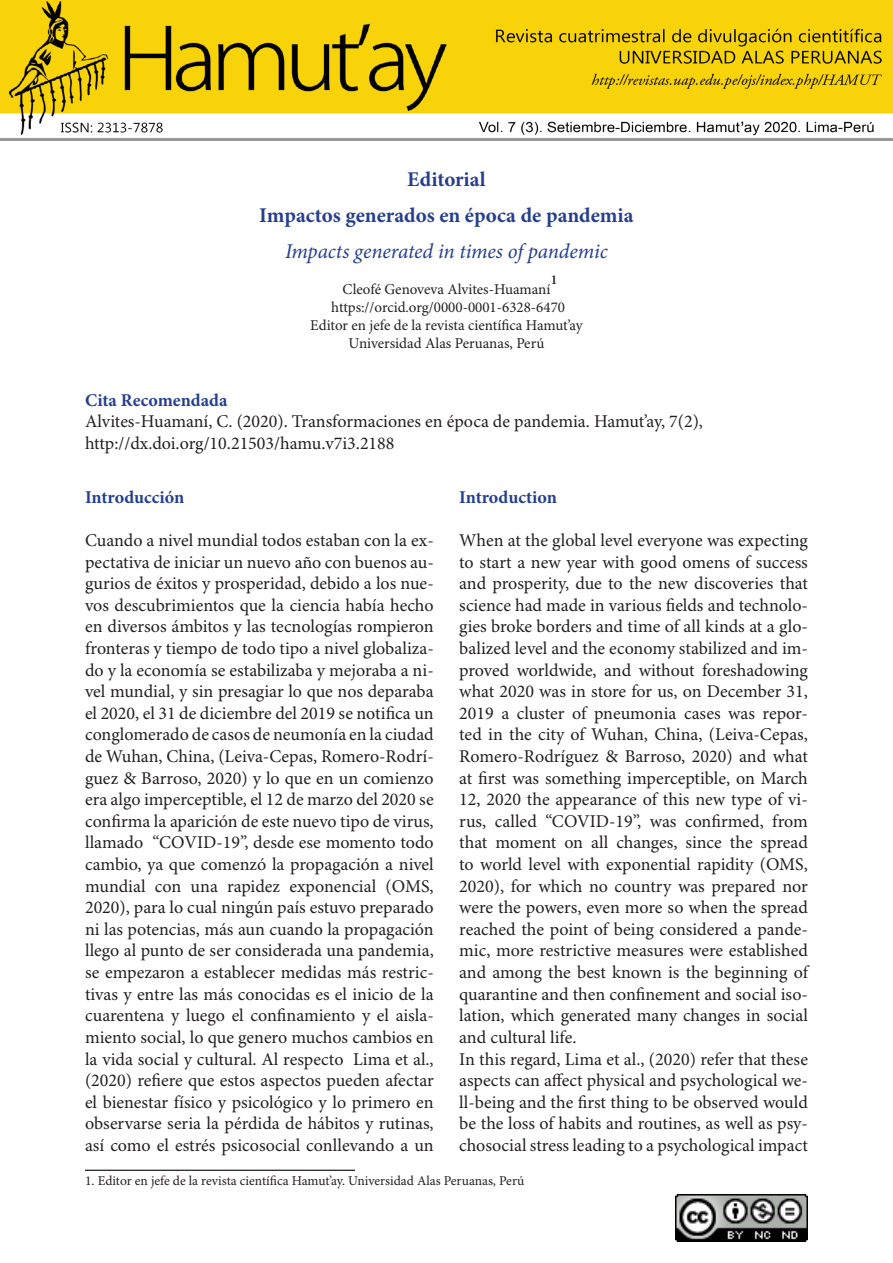
<style>
.page{position:relative;width:893px;height:1263px;background:#fff}
.page>*{position:absolute;margin:0;border:0;box-sizing:border-box;transform-origin:0 0}
.t1{font:700 21px "Minion Pro";color:#253f8e}
.t2{font:italic 21px "Minion Pro";letter-spacing:-.005em;color:#253f8e}
.t3{font:18px/21.6px "Minion Pro";color:#231f20;text-align:justify}
.t4{font:700 18px "Minion Pro";color:#253f8e}
.t5{font:15px "Minion Pro";color:#231f20}
.t6{font:700 15px "Minion Pro";color:#231f20}
.t7{font:13.5px "Minion Pro";color:#231f20}
.t8{font:600 13.5px "Minion Pro";color:#231f20}
</style>
<div class="page">
<img style="left:676px;top:1195px;width:132px;height:46px">
<img style="left:0;top:0;width:893px;height:140px">
<hr style="left:85px;top:1170px;width:270px;height:1px;background:#231f20">
<p class="t1" style="left:407px;top:165px;width:80px">Editorial</p>
<p class="t1" style="left:259px;top:201px;width:376px">Impactos generados en época de pandemia</p>
<p class="t2" style="left:285px;top:237px;width:324px">Impacts generated in times of pandemic</p>
<p class="t5" style="left:343px;top:280px;width:209px">Cleofé Genoveva Alvites-Huamaní</p>
<p class="t5" style="left:331px;top:298px;width:235px">https://orcid.org/0000-0001-6328-6470</p>
<p class="t5" style="left:310px;top:316px;width:274px">Editor en jefe de la revista científica Hamut’ay</p>
<p class="t5" style="left:349px;top:334px;width:197px">Universidad Alas Peruanas, Perú</p>
<p class="t8" style="left:551px;top:270px;width:8px">1</p>
<p class="t4" style="left:85px;top:387px;width:144px">Cita Recomendada</p>
<p class="t3" style="left:85px;top:411px;width:619px">Alvites-Huamaní, C. (2020). Transformaciones en época de pandemia. Hamut’ay, 7(2),</p>
<p class="t3" style="left:85px;top:433px;width:311px">http://dx.doi.org/10.21503/hamu.v7i3.2188</p>
<p class="t4" style="left:85px;top:484px;width:101px">Introducción</p>
<p class="t3" style="left:85px;top:530px;width:350px">Cuando a nivel mundial todos estaban con la ex&shy;pectativa de iniciar un nuevo año con buenos au&shy;gurios de éxitos y prosperidad, debido a los nue&shy;vos descubrimientos que la ciencia había hecho en diversos ámbitos y las tecnologías rompieron fronteras y tiempo de todo tipo a nivel globaliza&shy;do y la economía se estabilizaba y mejoraba a ni&shy;vel mundial, y sin presagiar lo que nos deparaba el 2020, el 31 de diciembre del 2019 se notifica un conglomerado de casos de neumonía en la ciudad de Wuhan, China, (Leiva-Cepas, Romero-Rodrí&shy;guez &amp; Barroso, 2020) y lo que en un comienzo era algo imperceptible, el 12 de marzo del 2020 se confirma la aparición de este nuevo tipo de virus, llamado “COVID-19”, desde ese momento todo cambio, ya que comenzó la propagación a nivel mundial con una rapidez exponencial (OMS, 2020), para lo cual ningún país estuvo preparado ni las potencias, más aun cuando la propagación llego al punto de ser considerada una pandemia, se empezaron a establecer medidas más restric&shy;tivas y entre las más conocidas es el inicio de la cuarentena y luego el confinamiento y el aisla&shy;miento social, lo que genero muchos cambios en la vida social y cultural. Al respecto Lima et al., (2020) refiere que estos aspectos pueden afectar el bienestar físico y psicológico y lo primero en observarse seria la pérdida de hábitos y rutinas, así como el estrés psicosocial conllevando a un</p>
<p class="t4" style="left:459px;top:484px;width:99px">Introduction</p>
<p class="t3" style="left:459px;top:530px;width:350px">When at the global level everyone was expecting to start a new year with good omens of success and prosperity, due to the new discoveries that science had made in various fields and technolo&shy;gies broke borders and time of all kinds at a glo&shy;balized level and the economy stabilized and im&shy;proved worldwide, and without foreshadowing what 2020 was in store for us, on December 31, 2019 a cluster of pneumonia cases was repor&shy;ted in the city of Wuhan, China, (Leiva-Cepas, Romero-Rodríguez &amp; Barroso, 2020) and what at first was something imperceptible, on March 12, 2020 the appearance of this new type of vi&shy;rus, called “COVID-19”, was confirmed, from that moment on all changes, since the spread to world level with exponential rapidity (OMS, 2020), for which no country was prepared nor were the powers, even more so when the spread reached the point of being considered a pande&shy;mic, more restrictive measures were established and among the best known is the beginning of quarantine and then confinement and social iso&shy;lation, which generated many changes in social and cultural life.</p>
<p class="t3" style="left:459px;top:1049px;width:350px">In this regard, Lima et al., (2020) refer that these aspects can affect physical and psychological we&shy;ll-being and the first thing to be observed would be the loss of habits and routines, as well as psy&shy;chosocial stress leading to a psychological impact</p>
<p class="t6" style="left:85px;top:1153px;width:271px">____________________________________</p>
<p class="t7" style="left:85px;top:1172px;width:441px">1. Editor en jefe de la revista científica Hamut’ay. Universidad Alas Peruanas, Perú</p>
</div>
